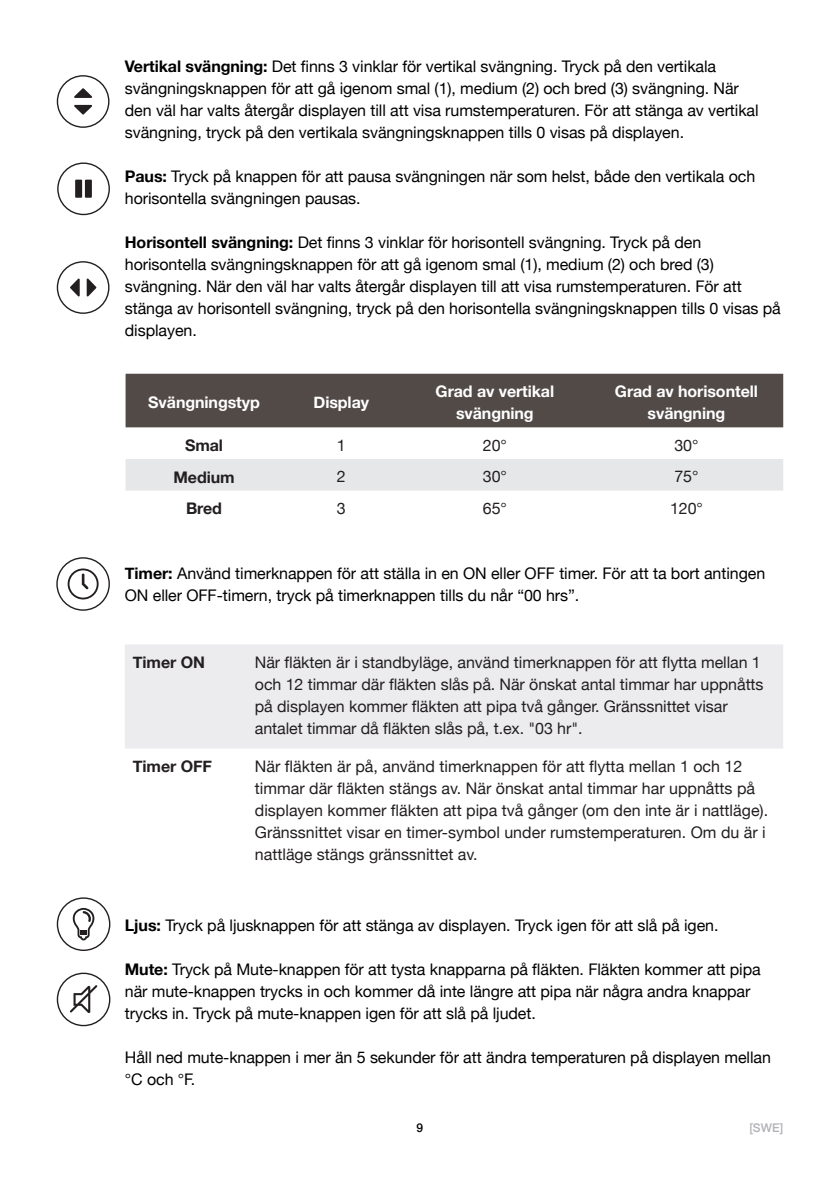
<style>
.page{position:relative;width:840px;height:1191px;background:#fff}
.page>*{position:absolute;margin:0;border:0;box-sizing:border-box;transform-origin:0 0}
.t1{font:16px/22px "Helvetica Neue";letter-spacing:-.005em;color:#000}
.t2{font:16px/22px "Helvetica Neue";color:#231f20}
.t3{font:700 16px/22px "Helvetica Neue";letter-spacing:-.005em;color:#fff;text-align:center}
.t4{font:700 16px "Helvetica Neue";letter-spacing:-.005em;color:#231f20}
.t5{font:500 12px "Helvetica Neue";color:#b2b3b7}
.t6{font:500 12px "Helvetica Neue";color:#000}
.s1{font-weight:700}
</style>
<div class="page">
<svg style="left:57px;top:261px;width:52px;height:53px"></svg>
<div style="left:125px;top:374px;width:657px;height:53px;background:#524a47"></div>
<div style="left:125px;top:459px;width:657px;height:31px;background:#e6e7e9"></div>
<div style="left:56px;top:557px;width:54px;height:54px;border:1px solid #231f20;border-radius:50%"></div>
<svg style="left:68px;top:568px;width:31px;height:31px"></svg>
<div style="left:125px;top:644px;width:657px;height:104px;background:#ececee"></div>
<div style="left:57px;top:897px;width:53px;height:54px;border:1px solid #231f20;border-radius:50%"></div>
<svg style="left:73px;top:908px;width:21px;height:32px"></svg>
<div style="left:57px;top:972px;width:53px;height:54px;border:1px solid #231f20;border-radius:50%"></div>
<svg style="left:70px;top:985px;width:27px;height:28px"></svg>
<svg style="left:57px;top:162px;width:53px;height:53px"></svg>
<div style="left:75px;top:180px;width:7px;height:18px;background:#231f20"></div>
<div style="left:85px;top:180px;width:7px;height:18px;background:#231f20"></div>
<svg style="left:57px;top:75px;width:52px;height:53px"></svg>
<p class="t1" style="left:125px;top:57px;width:635px"><span class="s1">Vertikal svängning:</span> Det finns 3 vinklar för vertikal svängning. Tryck på den vertikala svängningsknappen för att gå igenom smal (1), medium (2) och bred (3) svängning. När den väl har valts återgår displayen till att visa rumstemperaturen. För att stänga av vertikal svängning, tryck på den vertikala svängningsknappen tills 0 visas på displayen.</p>
<p class="t1" style="left:125px;top:167px;width:631px"><span class="s1">Paus:</span> Tryck på knappen för att pausa svängningen när som helst, både den vertikala och horisontella svängningen pausas.</p>
<p class="t1" style="left:125px;top:233px;width:657px"><span class="s1">Horisontell svängning:</span> Det finns 3 vinklar för horisontell svängning. Tryck på den horisontella svängningsknappen för att gå igenom smal (1), medium (2) och bred (3) svängning. När den väl har valts återgår displayen till att visa rumstemperaturen. För att stänga av horisontell svängning, tryck på den horisontella svängningsknappen tills 0 visas på displayen.</p>
<p class="t3" style="left:148px;top:392px;width:113px">Svängningstyp</p>
<p class="t3" style="left:313px;top:392px;width:57px">Display</p>
<p class="t3" style="left:435px;top:381px;width:120px">Grad av vertikal svängning</p>
<p class="t3" style="left:614px;top:381px;width:144px">Grad av horisontell svängning</p>
<p class="t4" style="left:185px;top:433px;width:39px">Smal</p>
<p class="t2" style="left:337px;top:435px;width:10px">1</p>
<p class="t2" style="left:482px;top:435px;width:26px">20°</p>
<p class="t2" style="left:674px;top:435px;width:26px">30°</p>
<p class="t4" style="left:173px;top:464px;width:63px">Medium</p>
<p class="t2" style="left:337px;top:466px;width:10px">2</p>
<p class="t2" style="left:482px;top:466px;width:26px">30°</p>
<p class="t2" style="left:674px;top:466px;width:26px">75°</p>
<p class="t4" style="left:186px;top:496px;width:37px">Bred</p>
<p class="t2" style="left:337px;top:498px;width:10px">3</p>
<p class="t2" style="left:482px;top:498px;width:26px">65°</p>
<p class="t2" style="left:669px;top:498px;width:34px">120°</p>
<p class="t1" style="left:125px;top:563px;width:641px"><span class="s1">Timer:</span> Använd timerknappen för att ställa in en ON eller OFF timer. För att ta bort antingen<br>ON eller OFF-timern, tryck på timerknappen tills du når “00 hrs”.</p>
<p class="t4" style="left:133px;top:650px;width:73px">Timer ON</p>
<p class="t2" style="left:255px;top:652px;width:510px">När fläkten är i standbyläge, använd timerknappen för att flytta mellan 1 och 12 timmar där fläkten slås på. När önskat antal timmar har uppnåtts på displayen kommer fläkten att pipa två gånger. Gränssnittet visar antalet timmar då fläkten slås på, t.ex. "03 hr".</p>
<p class="t4" style="left:133px;top:754px;width:81px">Timer OFF</p>
<p class="t2" style="left:255px;top:756px;width:514px">När fläkten är på, använd timerknappen för att flytta mellan 1 och 12 timmar där fläkten stängs av. När önskat antal timmar har uppnåtts på displayen kommer fläkten att pipa två gånger (om den inte är i nattläge).<br>Gränssnittet visar en timer-symbol under rumstemperaturen. Om du är i nattläge stängs gränssnittet av.</p>
<p class="t1" style="left:125px;top:915px;width:594px"><span class="s1">Ljus:</span> Tryck på ljusknappen för att stänga av displayen. Tryck igen för att slå på igen.</p>
<p class="t1" style="left:125px;top:959px;width:637px"><span class="s1">Mute:</span> Tryck på Mute-knappen för att tysta knapparna på fläkten. Fläkten kommer att pipa när mute-knappen trycks in och kommer då inte längre att pipa när några andra knappar trycks in. Tryck på mute-knappen igen för att slå på ljudet.</p>
<p class="t1" style="left:125px;top:1047px;width:647px">Håll ned mute-knappen i mer än 5 sekunder för att ändra temperaturen på displayen mellan °C och °F.</p>
<p class="t6" style="left:416px;top:1117px;width:8px">9</p>
<p class="t5" style="left:749px;top:1117px;width:35px">[SWE]</p>
</div>
